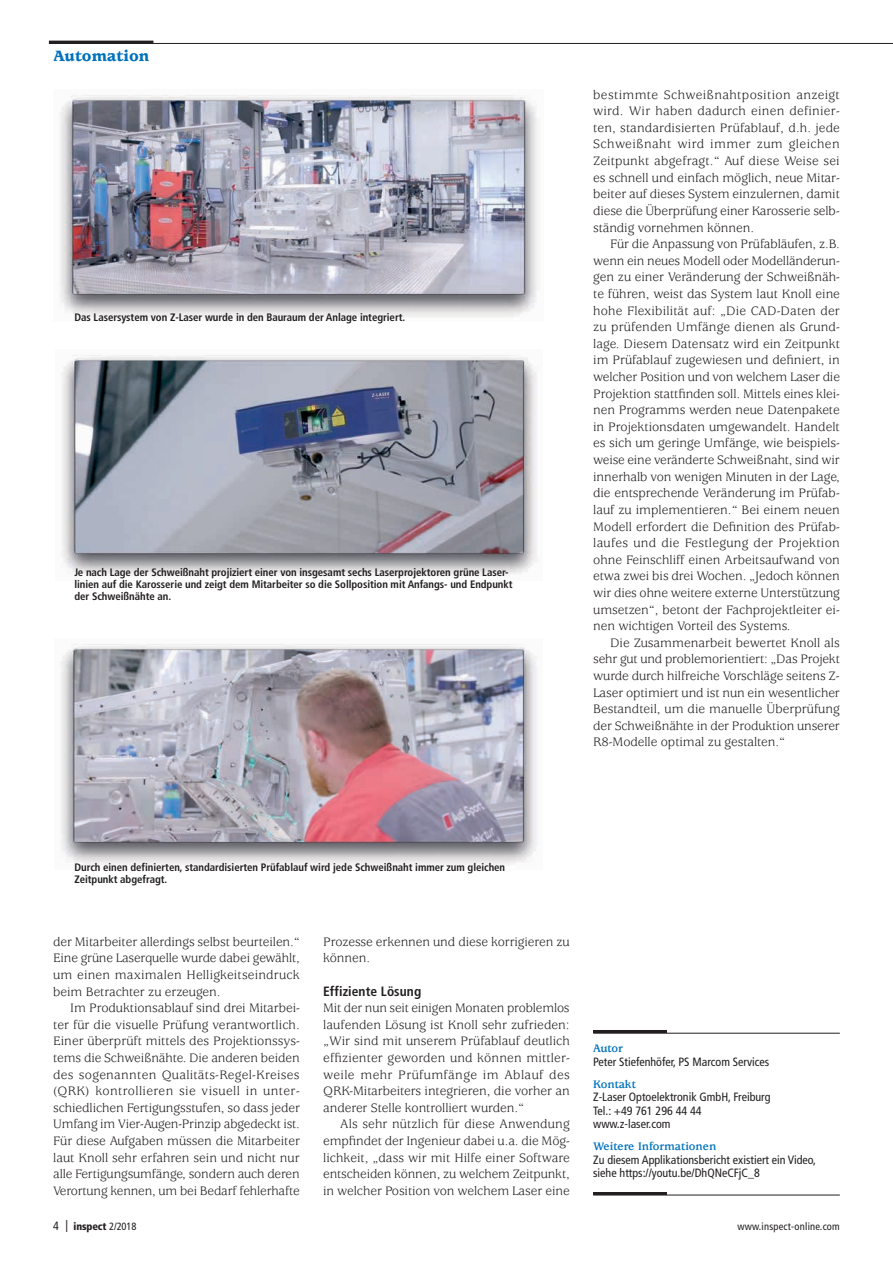
<style>
.page{position:relative;width:893px;height:1263px;background:#fff}
.page>*{position:absolute;margin:0;border:0;box-sizing:border-box;transform-origin:0 0}
.t1{font:900 16.5px "Usherwood Std";letter-spacing:.01em;color:#0072bc}
.t2{font:13.5px/16.6px "Usherwood Std";letter-spacing:-.005em;color:#231f20;text-align:justify}
.t3{font:700 condensed 13.5px "Frutiger LT Com";letter-spacing:.005em;color:#231f20}
.t4{font:condensed 12px/13.5px "Frutiger LT Com";color:#231f20}
.t5{font:700 12px "Usherwood Std";color:#0072bc}
.t6{font:700 condensed 10.8px/12px "Frutiger LT Com";letter-spacing:-.005em;color:#231f20}
.t7{font:condensed 10.5px "Frutiger LT Com";letter-spacing:.02em;color:#231f20}
.t8{font:900 condensed 10.5px "Frutiger LT Com";letter-spacing:-.01em;color:#231f20}
.s1{font-weight:400;font-size:12px}
.s2{font-weight:400}
</style>
<div class="page">
<hr style="left:593px;top:1033px;width:247px;height:1px;background:#231f20">
<hr style="left:593px;top:1030px;width:74px;height:3px;background:#231f20">
<hr style="left:593px;top:1195px;width:247px;height:1px;background:#231f20">
<hr style="left:593px;top:1192px;width:74px;height:3px;background:#231f20">
<img style="left:60px;top:95px;width:477px;height:222px">
<img style="left:62px;top:355px;width:475px;height:221px">
<img style="left:61px;top:644px;width:476px;height:221px">
<hr style="left:49px;top:43px;width:844px;height:1px;background:#231f20">
<hr style="left:49px;top:41px;width:104px;height:3px;background:#231f20">
<p class="t1" style="left:53px;top:47px;width:98px">Automation</p>
<p class="t6" style="left:74px;top:311px;width:332px">Das Lasersystem von Z-Laser wurde in den Bauraum der Anlage integriert.</p>
<p class="t6" style="left:74px;top:566px;width:440px">Je nach Lage der Schweißnaht projiziert einer von insgesamt sechs Laserprojektoren grüne Laser&shy;linien auf die Karosserie und zeigt dem Mitarbeiter so die Sollposition mit Anfangs- und Endpunkt der Schweißnähte an.</p>
<p class="t2" style="left:593px;top:87px;width:248px">bestimmte Schweißnahtposition anzeigt wird. Wir haben dadurch einen definier&shy;ten, standardisierten Prüfablauf, d.h. jede Schweißnaht wird immer zum gleichen Zeitpunkt abgefragt.“ Auf diese Weise sei es schnell und einfach möglich, neue Mitar&shy;beiter auf dieses System einzulernen, damit diese die Überprüfung einer Karosserie selb&shy;ständig vornehmen können.</p>
<p class="t2" style="left:593px;top:236px;width:248px;text-indent:17px">Für die Anpassung von Prüfabläufen, z.B. wenn ein neues Modell oder Modelländerun&shy;gen zu einer Veränderung der Schweißnäh&shy;te führen, weist das System laut Knoll eine hohe Flexibilität auf: „Die CAD-Daten der zu prüfenden Umfänge dienen als Grund&shy;lage. Diesem Datensatz wird ein Zeitpunkt im Prüfablauf zugewiesen und definiert, in welcher Position und von welchem Laser die Projektion stattfinden soll. Mittels eines klei&shy;nen Programms werden neue Datenpakete in Projektionsdaten umgewandelt. Handelt es sich um geringe Umfänge, wie beispiels&shy;weise eine veränderte Schweißnaht, sind wir innerhalb von wenigen Minuten in der Lage, die entsprechende Veränderung im Prüfab&shy;lauf zu implementieren.“ Bei einem neuen Modell erfordert die Definition des Prüfab&shy;laufes und die Festlegung der Projektion ohne Feinschliff einen Arbeitsaufwand von etwa zwei bis drei Wochen. „Jedoch können wir dies ohne weitere externe Unterstützung umsetzen“, betont der Fachprojektleiter ei&shy;nen wichtigen Vorteil des Systems.</p>
<p class="t2" style="left:593px;top:635px;width:248px;text-indent:17px">Die Zusammenarbeit bewertet Knoll als sehr gut und problemorientiert: „Das Projekt wurde durch hilfreiche Vorschläge seitens Z-Laser optimiert und ist nun ein wesentlicher Bestandteil, um die manuelle Überprüfung der Schweißnähte in der Produktion unserer R8-Modelle optimal zu gestalten.“</p>
<p class="t6" style="left:74px;top:861px;width:432px">Durch einen definierten, standardisierten Prüfablauf wird jede Schweißnaht immer zum gleichen<br>Zeitpunkt abgefragt.</p>
<p class="t2" style="left:53px;top:934px;width:248px">der Mitarbeiter allerdings selbst beurteilen.“ Eine grüne Laserquelle wurde dabei gewählt, um einen maximalen Helligkeitseindruck beim Betrachter zu erzeugen.</p>
<p class="t2" style="left:53px;top:1000px;width:248px;text-indent:17px">Im Produktionsablauf sind drei Mitarbei&shy;ter für die visuelle Prüfung verantwortlich.<br>Einer überprüft mittels des Projektionssys&shy;tems die Schweißnähte. Die anderen beiden des sogenannten Qualitäts-Regel-Kreises (QRK) kontrollieren sie visuell in unter&shy;schiedlichen Fertigungsstufen, so dass jeder Umfang im Vier-Augen-Prinzip abgedeckt ist.<br>Für diese Aufgaben müssen die Mitarbeiter laut Knoll sehr erfahren sein und nicht nur alle Fertigungsumfänge, sondern auch deren Verortung kennen, um bei Bedarf fehlerhafte</p>
<p class="t2" style="left:323px;top:934px;width:248px">Prozesse erkennen und diese korrigieren zu können.</p>
<p class="t3" style="left:323px;top:983px;width:100px">Effiziente Lösung</p>
<p class="t2" style="left:323px;top:1000px;width:248px">Mit der nun seit einigen Monaten problemlos laufenden Lösung ist Knoll sehr zufrieden: „Wir sind mit unserem Prüfablauf deutlich effizienter geworden und können mittler&shy;weile mehr Prüfumfänge im Ablauf des QRK-Mitarbeiters integrieren, die vorher an anderer Stelle kontrolliert wurden.“</p>
<p class="t2" style="left:323px;top:1116px;width:248px;text-indent:17px">Als sehr nützlich für diese Anwendung empfindet der Ingenieur dabei u.a. die Mög&shy;lichkeit, „dass wir mit Hilfe einer Software entscheiden können, zu welchem Zeitpunkt, in welcher Position von welchem Laser eine</p>
<p class="t5" style="left:593px;top:1042px;width:31px">Autor</p>
<p class="t4" style="left:593px;top:1055px;width:178px">Peter Stiefenhöfer, PS Marcom Services</p>
<p class="t5" style="left:593px;top:1077px;width:44px">Kontakt</p>
<p class="t4" style="left:593px;top:1090px;width:179px">Z-Laser Optoelektronik GmbH, Freiburg<br>Tel.: +49 761 296 44 44 www.z-laser.com</p>
<p class="t5" style="left:593px;top:1140px;width:125px">Weitere Informationen</p>
<p class="t4" style="left:593px;top:1153px;width:224px">Zu diesem Applikationsbericht existiert ein Video, siehe https://youtu.be/DhQNeCFjC_8</p>
<p class="t8" style="left:53px;top:1220px;width:85px"><span class="s1">4 |</span> inspect <span class="s2">2/2018</span></p>
<p class="t7" style="left:737px;top:1220px;width:104px">www.inspect-online.com</p>
</div>
